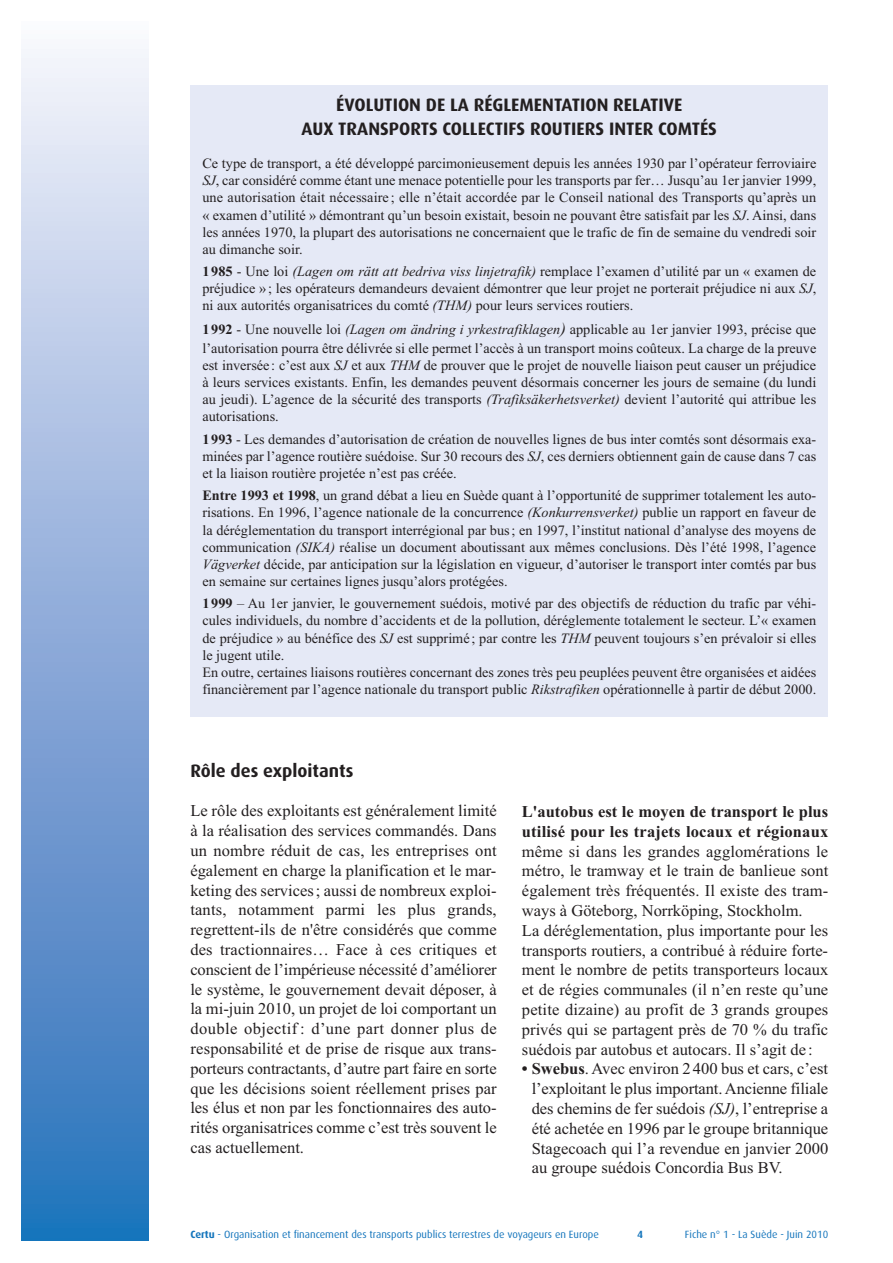
<style>
.page{position:relative;width:893px;height:1263px;background:#fff}
.page>*{position:absolute;margin:0;border:0;box-sizing:border-box;transform-origin:0 0}
.t1{font:700 18px/23.9px "Dax OT";color:#231f20;text-align:center}
.t2{font:16.5px/19.8px "Times New Roman";color:#231f20;text-align:justify}
.t3{font:700 16.5px/20.1px "Times New Roman";letter-spacing:.01em;color:#231f20}
.t4{font:14.25px/17.1px "Times New Roman";color:#231f20;text-align:justify}
.t5{font:10.5px "Dax OT";color:#1475bc}
.t6{font:700 10.5px "Dax OT";color:#1475bc}
.s1{font-style:italic}
.s2{font-weight:700}
.s3{font-style:italic;font-size:16.5px}
</style>
<div class="page">
<div style="left:21px;top:21px;width:128px;height:1220px;background:linear-gradient(to bottom,#f8f2fb,#256db9)"></div>
<div style="left:190px;top:85px;width:638px;height:631px;background:#e5e9f6"></div>
<p class="t1" style="left:301px;top:94px;width:417px">ÉVOLUTION DE LA RÉGLEMENTATION RELATIVE<br>AUX TRANSPORTS COLLECTIFS ROUTIERS INTER COMTÉS</p>
<p class="t4" style="left:202px;top:156px;width:615px">Ce type de transport, a été développé parcimonieusement depuis les années 1930 par l’opérateur ferroviaire <span class="s1">SJ</span>, car considéré comme étant une menace potentielle pour les transports par fer… Jusqu’au 1er janvier 1999, une autorisation était nécessaire ; elle n’était accordée par le Conseil national des Transports qu’après un « examen d’utilité » démontrant qu’un besoin existait, besoin ne pouvant être satisfait par les <span class="s1">SJ</span>. Ainsi, dans les années 1970, la plupart des autorisations ne concernaient que le trafic de fin de semaine du vendredi soir au dimanche soir.</p>
<p class="t4" style="left:202px;top:264px;width:615px"><span class="s2">1 985</span> - Une loi <span class="s1">(Lagen om rätt att bedriva viss linjetrafik)</span> remplace l’examen d’utilité par un « examen de préjudice » ; les opérateurs demandeurs devaient démontrer que leur projet ne porterait préjudice ni aux <span class="s1">SJ</span>, ni aux autorités organisatrices du comté <span class="s1">(THM)</span> pour leurs services routiers.</p>
<p class="t4" style="left:202px;top:322px;width:615px"><span class="s2">1 992</span> - Une nouvelle loi <span class="s1">(Lagen om ändring i yrkestrafiklagen</span><span class="s3">)</span> applicable au 1er janvier 1993, précise que l’autorisation pourra être délivrée si elle permet l’accès à un transport moins coûteux. La charge de la preuve est inversée : c’est aux <span class="s1">SJ</span> et aux <span class="s1">THM</span> de prouver que le projet de nouvelle liaison peut causer un préjudice à leurs services existants. Enfin, les demandes peuvent désormais concerner les jours de semaine (du lundi au jeudi). L’agence de la sécurité des transports <span class="s1">(Trafiksäkerhetsverket)</span> devient l’autorité qui attribue les autorisations.</p>
<p class="t4" style="left:202px;top:432px;width:615px"><span class="s2">1 993</span> - Les demandes d’autorisation de création de nouvelles lignes de bus inter comtés sont désormais exa&shy;minées par l’agence routière suédoise. Sur 30 recours des <span class="s1">SJ</span>, ces derniers obtiennent gain de cause dans 7 cas et la liaison routière projetée n’est pas créée.</p>
<p class="t4" style="left:202px;top:488px;width:615px"><span class="s2">Entre 1993 et 1998</span>, un grand débat a lieu en Suède quant à l’opportunité de supprimer totalement les auto&shy;risations. En 1996, l’agence nationale de la concurrence <span class="s1">(Konkurrensverket)</span> publie un rapport en faveur de la déréglementation du transport interrégional par bus ; en 1997, l’institut national d’analyse des moyens de communication <span class="s1">(SIKA)</span> réalise un document aboutissant aux mêmes conclusions. Dès l’été 1998, l’agence <span class="s1">Vägverket</span> décide, par anticipation sur la législation en vigueur, d’autoriser le transport inter comtés par bus en semaine sur certaines lignes jusqu’alors protégées.</p>
<p class="t4" style="left:202px;top:596px;width:615px;text-align:left"><span class="s2">1 999</span> – Au 1er janvier, le gouvernement suédois, motivé par des objectifs de réduction du trafic par véhi&shy;cules individuels, du nombre d’accidents et de la pollution, déréglemente totalement le secteur. L’« examen de préjudice » au bénéfice des <span class="s1">SJ</span> est supprimé ; par contre les <span class="s1">THM</span> peuvent toujours s’en prévaloir si elles le jugent utile.<br>En outre, certaines liaisons routières concernant des zones très peu peuplées peuvent être organisées et aidées financièrement par l’agence nationale du transport public <span class="s1">Rikstrafiken</span> opérationnelle à partir de début 2000.</p>
<p class="t1" style="left:190px;top:760px;width:164px">Rôle des exploitants</p>
<p class="t2" style="left:190px;top:803px;width:308px">Le rôle des exploitants est généralement limité à la réalisation des services commandés. Dans un nombre réduit de cas, les entreprises ont également en charge la planification et le mar&shy;keting des services ; aussi de nombreux exploi&shy;tants, notamment parmi les plus grands, regrettent-ils de n'être considérés que comme des tractionnaires… Face à ces critiques et conscient de l’impérieuse nécessité d’améliorer le système, le gouvernement devait déposer, à la mi-juin 2010, un projet de loi comportant un double objectif : d’une part donner plus de responsabilité et de prise de risque aux trans&shy;porteurs contractants, d’autre part faire en sorte que les décisions soient réellement prises par les élus et non par les fonctionnaires des auto&shy;rités organisatrices comme c’est très souvent le cas actuellement.</p>
<p class="t3" style="left:522px;top:803px;width:308px">L'autobus est le moyen de transport le plus utilisé pour les trajets locaux et régionaux</p>
<p class="t2" style="left:522px;top:843px;width:308px;text-align:left">même si dans les grandes agglomérations le métro, le tramway et le train de banlieue sont également très fréquentés. Il existe des tram&shy;ways à Göteborg, Norrköping, Stockholm.<br>La déréglementation, plus importante pour les transports routiers, a contribué à réduire forte&shy;ment le nombre de petits transporteurs locaux et de régies communales (il n’en reste qu’une petite dizaine) au profit de 3 grands groupes privés qui se partagent près de 70 % du trafic suédois par autobus et autocars. Il s’agit de :</p>
<p class="t2" style="left:531px;top:1061px;width:298px;text-indent:-10px"><span class="s2">• Swebus</span>. Avec environ 2 400 bus et cars, c’est l’exploitant le plus important. Ancienne filiale des chemins de fer suédois <span class="s1">(SJ)</span>, l’entreprise a été achetée en 1996 par le groupe britannique Stagecoach qui l’a revendue en janvier 2000 au groupe suédois Concordia Bus BV.</p>
<p class="t5" style="left:190px;top:1230px;width:410px"><span class="s2">Certu</span> - Organisation et financement des transports publics terrestres de voyageurs en Europe</p>
<p class="t5" style="left:685px;top:1230px;width:145px">Fiche n° 1 - La Suède - Juin 2010</p>
<p class="t6" style="left:637px;top:1230px;width:7px">4</p>
</div>
